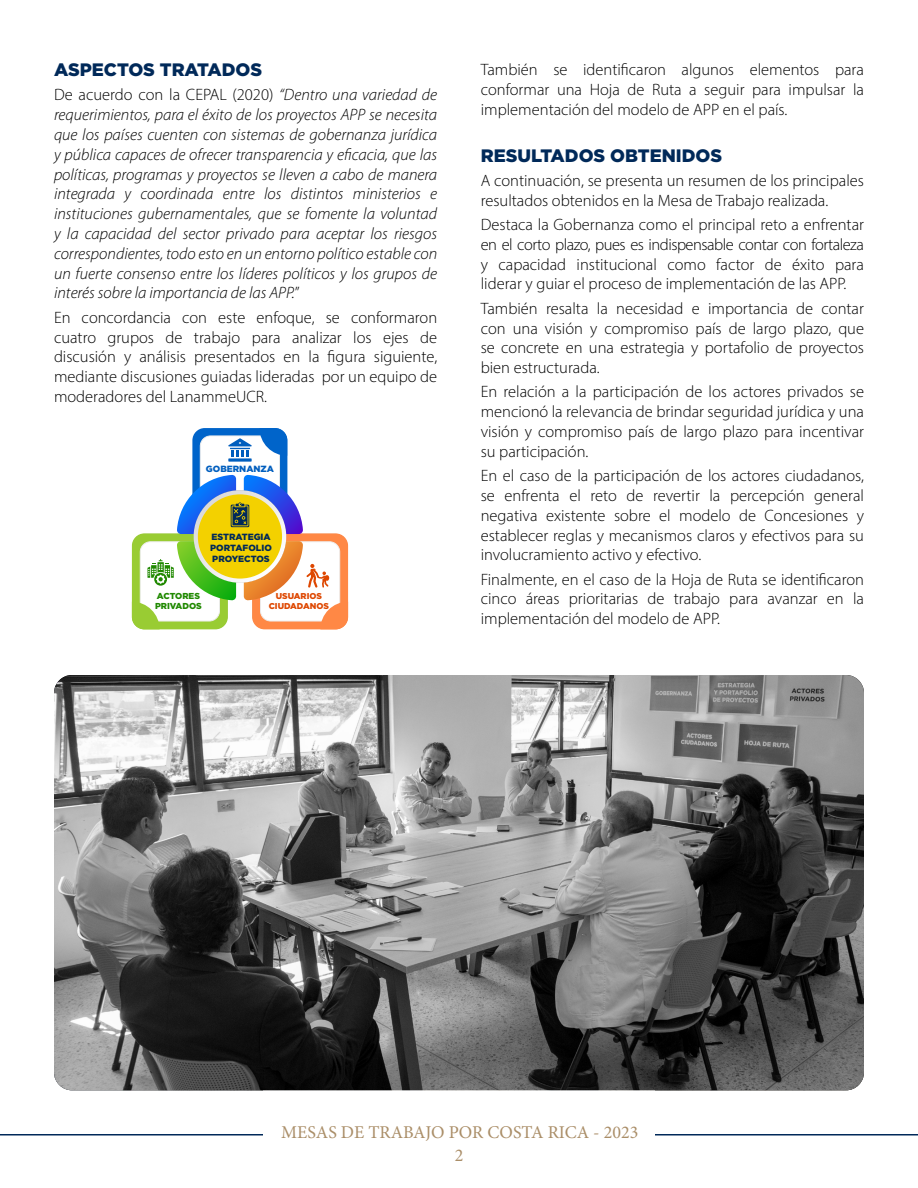
<style>
.page{position:relative;width:918px;height:1188px;background:#fff}
.page>*{position:absolute;margin:0;border:0;box-sizing:border-box;transform-origin:0 0}
.t1{font:900 18px "Gotham";color:#002959}
.t2{font:18px "Minion Pro";color:#aa8e68}
.t3{font:300 16.5px/19.8px "Myriad Pro";color:#000;text-align:justify}
.t4{font:italic 300 16.5px/19.8px "Myriad Pro";color:#000;text-align:justify}
.t5{font:900 9px/10.8px "Gotham";color:#002959}
.t6{font:900 9px "Gotham";color:#005ebe}
.t7{font:900 8.7px/10.4px "Gotham";color:#208900}
.t8{font:900 8.55px/10.2px "Gotham";color:#de4700;text-align:center}
.s1{font-style:normal}
</style>
<div class="page">
<hr style="left:0;top:1134px;width:918px;height:2px;background:#002959">
<div style="left:263px;top:1090px;width:392px;height:86px;background:#fff"></div>
<svg style="left:132px;top:428px;width:216px;height:201px"></svg>
<svg style="left:54px;top:675px;width:810px;height:415px;background:#747474"></svg>
<p class="t1" style="left:54px;top:59px;width:210px">ASPECTOS TRATADOS</p>
<p class="t4" style="left:54px;top:85px;width:385px"><span class="s1">De acuerdo con la CEPAL (2020)</span> “Dentro una variedad de requerimientos, para el éxito de los proyectos APP se necesita que los países cuenten con sistemas de gobernanza jurídica y pública capaces de ofrecer transparencia y eficacia, que las políticas, programas y proyectos se lleven a cabo de manera integrada y coordinada entre los distintos ministerios e instituciones gubernamentales, que se fomente la voluntad y la capacidad del sector privado para aceptar los riesgos correspondientes, todo esto en un entorno político estable con un fuerte consenso entre los líderes políticos y los grupos de interés sobre la importancia de las APP.<span class="s1">”</span></p>
<p class="t3" style="left:54px;top:307px;width:385px">En concordancia con este enfoque, se conformaron cuatro grupos de trabajo para analizar los ejes de discusión y análisis presentados en la figura siguiente, mediante discusiones guiadas lideradas por un equipo de moderadores del LanammeUCR.</p>
<p class="t6" style="left:206px;top:463px;width:70px">GOBERNANZA</p>
<p class="t5" style="left:210px;top:531px;width:63px">ESTRATEGIA<br>PORTAFOLIO<br>PROYECTOS</p>
<p class="t7" style="left:155px;top:590px;width:48px">ACTORES<br>PRIVADOS</p>
<p class="t8" style="left:269px;top:591px;width:62px">USUARIOS<br>CIUDADANOS</p>
<p class="t3" style="left:481px;top:60px;width:385px">También se identificaron algunos elementos para conformar una Hoja de Ruta a seguir para impulsar la implementación del modelo de APP en el país.</p>
<p class="t1" style="left:481px;top:145px;width:243px">RESULTADOS OBTENIDOS</p>
<p class="t3" style="left:481px;top:170px;width:385px">A continuación, se presenta un resumen de los principales resultados obtenidos en la Mesa de Trabajo realizada.</p>
<p class="t3" style="left:481px;top:214px;width:385px">Destaca la Gobernanza como el principal reto a enfrentar en el corto plazo, pues es indispensable contar con fortaleza y capacidad institucional como factor de éxito para liderar y guiar el proceso de implementación de las APP.</p>
<p class="t3" style="left:481px;top:298px;width:385px">También resalta la necesidad e importancia de contar con una visión y compromiso país de largo plazo, que se concrete en una estrategia y portafolio de proyectos bien estructurada.</p>
<p class="t3" style="left:481px;top:382px;width:385px">En relación a la participación de los actores privados se mencionó la relevancia de brindar seguridad jurídica y una visión y compromiso país de largo plazo para incentivar su participación.</p>
<p class="t3" style="left:481px;top:466px;width:385px">En el caso de la participación de los actores ciudadanos, se enfrenta el reto de revertir la percepción general negativa existente sobre el modelo de Concesiones y establecer reglas y mecanismos claros y efectivos para su involucramiento activo y efectivo.</p>
<p class="t3" style="left:481px;top:569px;width:385px">Finalmente, en el caso de la Hoja de Ruta se identificaron cinco áreas prioritarias de trabajo para avanzar en la implementación del modelo de APP.</p>
<p class="t2" style="left:281px;top:1120px;width:359px">MESAS DE TRABAJO POR COSTA RICA - 2023</p>
<p class="t2" style="left:455px;top:1143px;width:10px">2</p>
</div>
